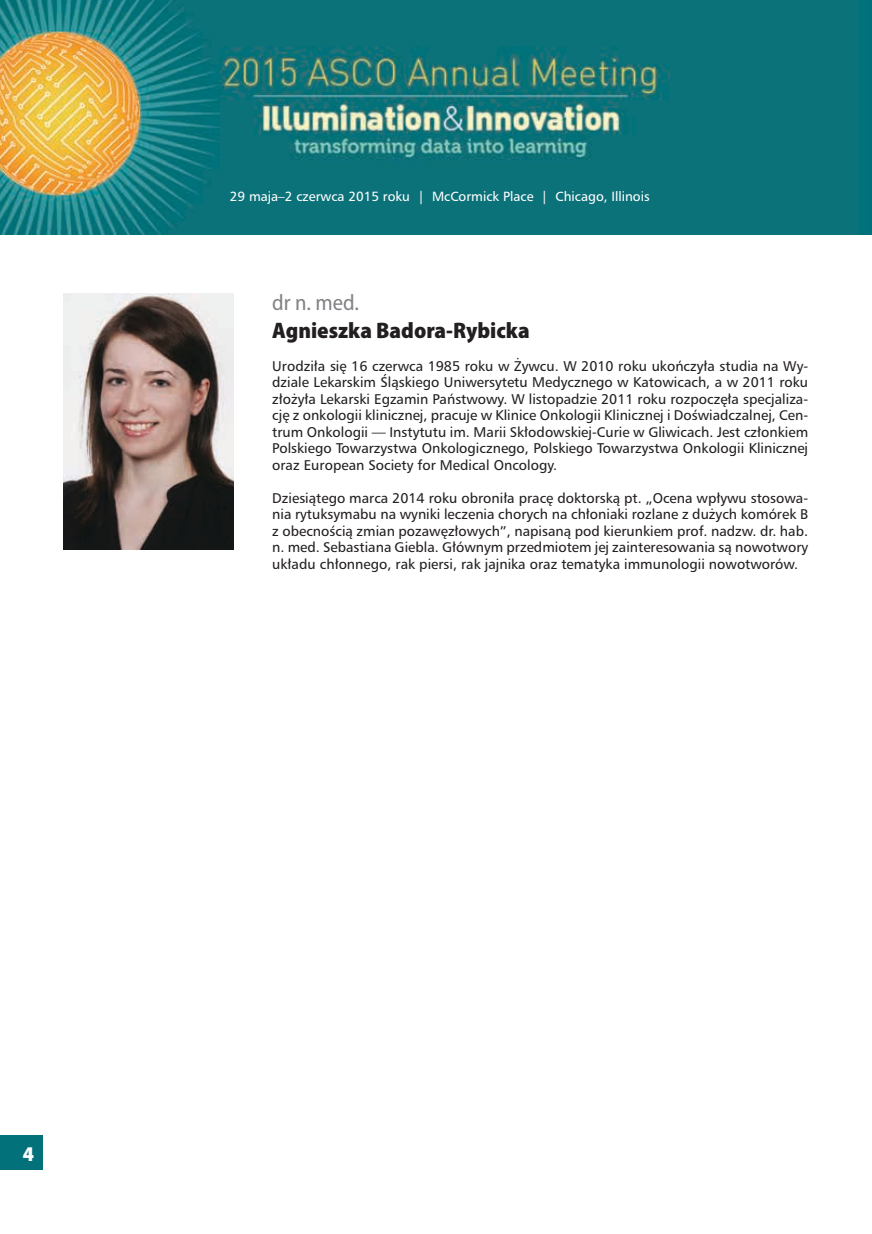
<style>
.page{position:relative;width:872px;height:1234px;background:#fff}
.page>*{position:absolute;margin:0;border:0;box-sizing:border-box;transform-origin:0 0}
.t1{font:900 semi-condensed 22.5px "Myriad Pro";color:#231f20}
.t2{font:semi-condensed 22.5px "Myriad Pro";color:#808285}
.t3{font:900 semi-condensed 21px "Myriad Pro";color:#fff}
.t4{font:13.5px/16.5px "Humnst 777 PL";color:#231f20;text-align:justify}
.t5{font:12.75px "Humnst 777 PL";color:#fff}
</style>
<div class="page">
<img style="left:0;top:0;width:872px;height:234px">
<div style="left:0;top:1135px;width:43px;height:34px;background:#037179"></div>
<img style="left:64px;top:293px;width:170px;height:256px">
<p class="t5" style="left:230px;top:188px;width:421px">29 maja–2 czerwca 2015 roku | McCormick Place | Chicago, Illinois</p>
<h1 class="t2" style="left:272px;top:291px;width:88px">dr n. med.</h1>
<h1 class="t1" style="left:272px;top:317px;width:259px">Agnieszka Badora-Rybicka</h1>
<p class="t4" style="left:272px;top:357px;width:537px">Urodziła się 16 czerwca 1985 roku w Żywcu. W 2010 roku ukończyła studia na Wy&shy;dziale Lekarskim Śląskiego Uniwersytetu Medycznego w Katowicach, a w 2011 roku złożyła Lekarski Egzamin Państwowy. W listopadzie 2011 roku rozpoczęła specjaliza&shy;cję z onkologii klinicznej, pracuje w Klinice Onkologii Klinicznej i Doświadczalnej, Cen&shy;trum Onkologii — Instytutu im. Marii Skłodowskiej-Curie w Gliwicach. Jest członkiem Polskiego Towarzystwa Onkologicznego, Polskiego Towarzystwa Onkologii Klinicznej oraz European Society for Medical Oncology.</p>
<p class="t4" style="left:272px;top:489px;width:537px">Dziesiątego marca 2014 roku obroniła pracę doktorską pt. „Ocena wpływu stosowa&shy;nia rytuksymabu na wyniki leczenia chorych na chłoniaki rozlane z dużych komórek B z obecnością zmian pozawęzłowych”, napisaną pod kierunkiem prof. nadzw. dr. hab. n. med. Sebastiana Giebla. Głównym przedmiotem jej zainteresowania są nowotwory układu chłonnego, rak piersi, rak jajnika oraz tematyka immunologii nowotworów.</p>
<h2 class="t3" style="left:23px;top:1141px;width:13px">4</h2>
</div>
